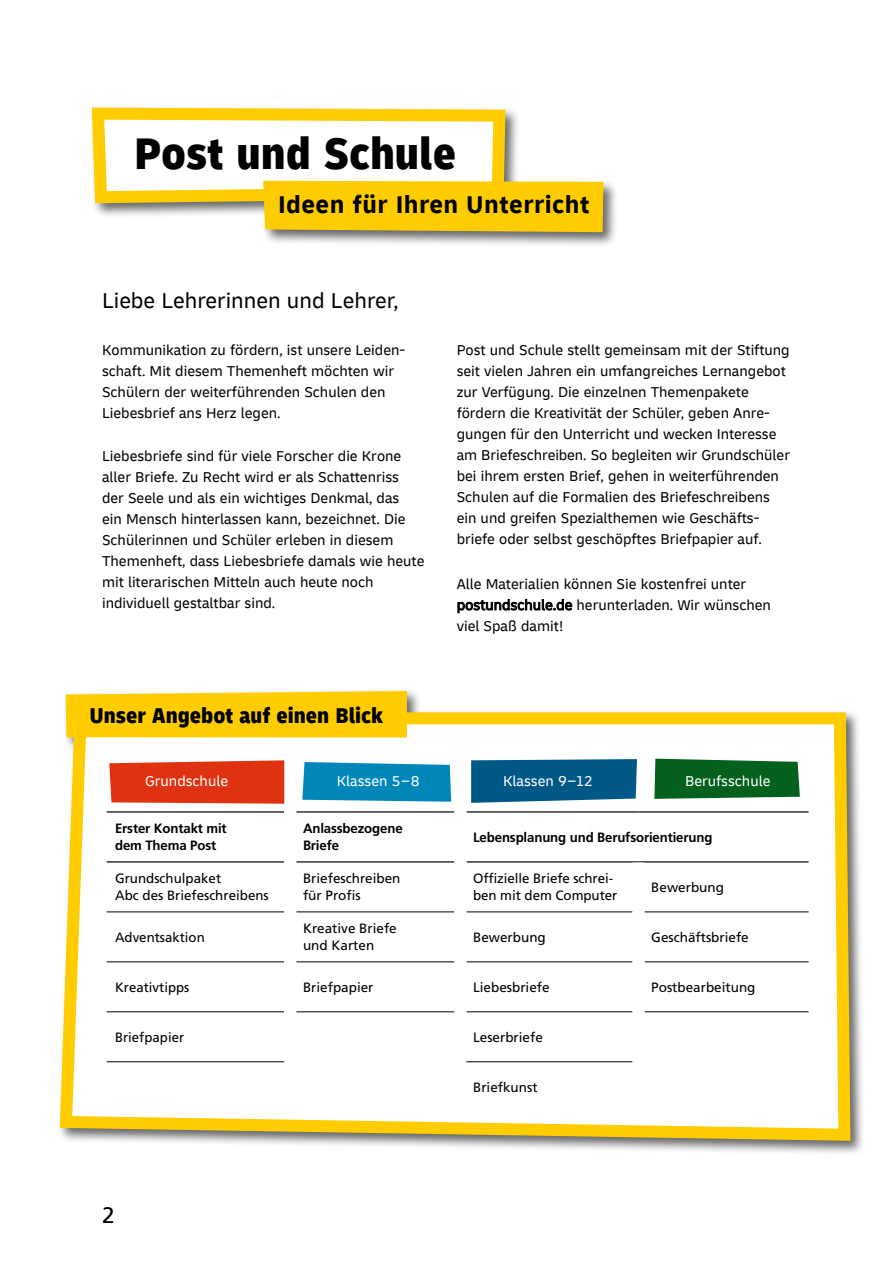
<style>
.page{position:relative;width:893px;height:1263px;background:#fff}
.page>*{position:absolute;margin:0;border:0;box-sizing:border-box;transform-origin:0 0}
.t1{font:900 46.5px "Delivery Condensed";color:#000}
.t2{font:700 25.5px "Delivery";letter-spacing:.02em;color:#000}
.t3{font:22.5px "Delivery";color:#000}
.t4{font:900 22.5px "Delivery Condensed";color:#000}
.t5{font:22.5px "Frutiger LT Std";color:#000}
.t6{font:15px/21px "Delivery";color:#000}
.t7{font:15px "Delivery";color:#fff}
.t8{font:13.5px/17.2px "Frutiger LT Std";color:#000}
.t9{font:700 13.5px/17.2px "Frutiger LT Std";letter-spacing:-.01em;color:#000}
</style>
<div class="page">
<div style="left:89px;top:104px;width:530px;height:144px;background:#000;opacity:.6"></div>
<svg style="left:89px;top:104px;width:423px;height:105px"></svg>
<svg style="left:98px;top:114px;width:505px;height:118px"></svg>
<div style="left:57px;top:688px;width:808px;height:468px;background:#000;opacity:.6"></div>
<svg style="left:57px;top:706px;width:799px;height:441px"></svg>
<div style="left:66px;top:691px;width:341px;height:46px;background:#fc0"></div>
<svg style="left:302px;top:762px;width:149px;height:40px;background:#148fbd"></svg>
<svg style="left:471px;top:759px;width:166px;height:44px;background:#12648e"></svg>
<svg style="left:654px;top:759px;width:146px;height:40px;background:#166c2d"></svg>
<svg style="left:109px;top:760px;width:175px;height:44px;background:#e04021"></svg>
<hr style="left:107px;top:912px;width:177px;height:1px;background:#000">
<hr style="left:296px;top:912px;width:158px;height:1px;background:#000">
<hr style="left:466px;top:912px;width:166px;height:1px;background:#000">
<hr style="left:644px;top:912px;width:165px;height:1px;background:#000">
<hr style="left:107px;top:961px;width:177px;height:1px;background:#000">
<hr style="left:296px;top:961px;width:158px;height:1px;background:#000">
<hr style="left:466px;top:961px;width:166px;height:1px;background:#000">
<hr style="left:644px;top:961px;width:165px;height:1px;background:#000">
<hr style="left:107px;top:1011px;width:177px;height:1px;background:#000">
<hr style="left:296px;top:1011px;width:158px;height:1px;background:#000">
<hr style="left:644px;top:1011px;width:165px;height:1px;background:#000">
<hr style="left:107px;top:811px;width:177px;height:1px;background:#000">
<hr style="left:296px;top:811px;width:158px;height:1px;background:#000">
<hr style="left:107px;top:861px;width:177px;height:1px;background:#000">
<hr style="left:296px;top:861px;width:158px;height:1px;background:#000">
<hr style="left:466px;top:1011px;width:166px;height:1px;background:#000">
<div style="left:284px;top:1012px;width:12px;height:50px;background:#fff"></div>
<div style="left:454px;top:1012px;width:12px;height:50px;background:#fff"></div>
<div style="left:284px;top:1062px;width:12px;height:50px;background:#fff"></div>
<div style="left:454px;top:1062px;width:12px;height:50px;background:#fff"></div>
<hr style="left:107px;top:1061px;width:177px;height:1px;background:#000">
<hr style="left:466px;top:1061px;width:166px;height:1px;background:#000">
<hr style="left:466px;top:811px;width:172px;height:1px;background:#000">
<hr style="left:638px;top:811px;width:171px;height:1px;background:#000">
<hr style="left:466px;top:861px;width:172px;height:1px;background:#000">
<hr style="left:638px;top:861px;width:171px;height:1px;background:#000">
<div style="left:284px;top:757px;width:12px;height:55px;background:#fff"></div>
<div style="left:284px;top:812px;width:12px;height:50px;background:#fff"></div>
<div style="left:284px;top:862px;width:12px;height:50px;background:#fff"></div>
<div style="left:284px;top:912px;width:12px;height:50px;background:#fff"></div>
<div style="left:284px;top:962px;width:12px;height:50px;background:#fff"></div>
<div style="left:454px;top:757px;width:12px;height:55px;background:#fff"></div>
<div style="left:454px;top:812px;width:12px;height:50px;background:#fff"></div>
<div style="left:454px;top:862px;width:12px;height:50px;background:#fff"></div>
<div style="left:454px;top:912px;width:12px;height:50px;background:#fff"></div>
<div style="left:454px;top:962px;width:12px;height:50px;background:#fff"></div>
<div style="left:632px;top:862px;width:12px;height:50px;background:#fff"></div>
<div style="left:632px;top:912px;width:12px;height:50px;background:#fff"></div>
<div style="left:632px;top:962px;width:12px;height:50px;background:#fff"></div>
<div style="left:632px;top:1012px;width:12px;height:50px;background:#fff"></div>
<div style="left:632px;top:1062px;width:12px;height:50px;background:#fff"></div>
<h1 class="t1" style="left:134px;top:125px;width:323px">Post und Schule</h1>
<h2 class="t2" style="left:278px;top:189px;width:313px">Ideen für Ihren Unterricht</h2>
<h3 class="t3" style="left:102px;top:287px;width:298px">Liebe Lehrerinnen und Lehrer,</h3>
<p class="t6" style="left:102px;top:340px;width:305px">Kommunikation zu fördern, ist unsere Leiden&shy;schaft. Mit diesem Themenheft möchten wir Schülern der weiterführenden Schulen den Liebesbrief ans Herz legen.</p>
<p class="t6" style="left:102px;top:446px;width:324px">Liebesbriefe sind für viele Forscher die Krone aller Briefe. Zu Recht wird er als Schattenriss der Seele und als ein wichtiges Denkmal, das<br>ein Mensch hinterlassen kann, bezeichnet. Die Schülerinnen und Schüler erleben in diesem Themenheft, dass Liebesbriefe damals wie heute mit literarischen Mitteln auch heute noch individuell gestaltbar sind.</p>
<h3 class="t4" style="left:90px;top:702px;width:295px">Unser Angebot auf einen Blick</h3>
<p class="t6" style="left:457px;top:340px;width:335px">Post und Schule stellt gemeinsam mit der Stiftung seit vielen Jahren ein umfangreiches Lernangebot zur Verfügung. Die einzelnen Themenpakete fördern die Kreativität der Schüler, geben Anre&shy;gungen für den Unterricht und wecken Interesse am Briefeschreiben. So begleiten wir Grundschüler bei ihrem ersten Brief, gehen in weiterführenden Schulen auf die Formalien des Briefeschreibens ein und greifen Spezialthemen wie Geschäfts&shy;briefe oder selbst geschöpftes Briefpapier auf.</p>
<p class="t6" style="left:457px;top:574px;width:316px">Alle Materialien können Sie kostenfrei unter postundschule.de herunterladen. Wir wünschen viel Spaß damit!</p>
<p class="t7" style="left:145px;top:772px;width:85px">Grundschule</p>
<p class="t7" style="left:337px;top:772px;width:84px">Klassen 5–8</p>
<p class="t7" style="left:503px;top:772px;width:91px">Klassen 9–12</p>
<p class="t7" style="left:685px;top:772px;width:87px">Berufsschule</p>
<p class="t9" style="left:115px;top:820px;width:113px">Erster Kontakt mit dem Thema Post</p>
<p class="t9" style="left:303px;top:820px;width:101px">Anlassbezogene<br>Briefe</p>
<p class="t9" style="left:473px;top:828px;width:241px">Lebensplanung und Berufsorientierung</p>
<p class="t8" style="left:115px;top:870px;width:155px">Grundschulpaket<br>Abc des Briefeschreibens</p>
<p class="t8" style="left:303px;top:870px;width:99px">Briefeschreiben</p>
<p class="t8" style="left:473px;top:870px;width:142px">Offizielle Briefe schrei-</p>
<p class="t8" style="left:651px;top:878px;width:74px">Bewerbung</p>
<p class="t8" style="left:303px;top:887px;width:59px">für Profis</p>
<p class="t8" style="left:473px;top:887px;width:146px">ben mit dem Computer</p>
<p class="t8" style="left:115px;top:928px;width:91px">Adventsaktion</p>
<p class="t8" style="left:303px;top:920px;width:95px">Kreative Briefe und Karten</p>
<p class="t8" style="left:473px;top:928px;width:74px">Bewerbung</p>
<p class="t8" style="left:651px;top:928px;width:99px">Geschäftsbriefe</p>
<p class="t8" style="left:115px;top:978px;width:76px">Kreativtipps</p>
<p class="t8" style="left:303px;top:978px;width:72px">Briefpapier</p>
<p class="t8" style="left:473px;top:978px;width:78px">Liebesbriefe</p>
<p class="t8" style="left:651px;top:978px;width:106px">Postbearbeitung</p>
<p class="t8" style="left:115px;top:1028px;width:71px">Briefpapier</p>
<p class="t8" style="left:473px;top:1028px;width:71px">Leserbriefe</p>
<p class="t8" style="left:473px;top:1078px;width:66px">Briefkunst</p>
<h3 class="t5" style="left:102px;top:1201px;width:14px">2</h3>
</div>
